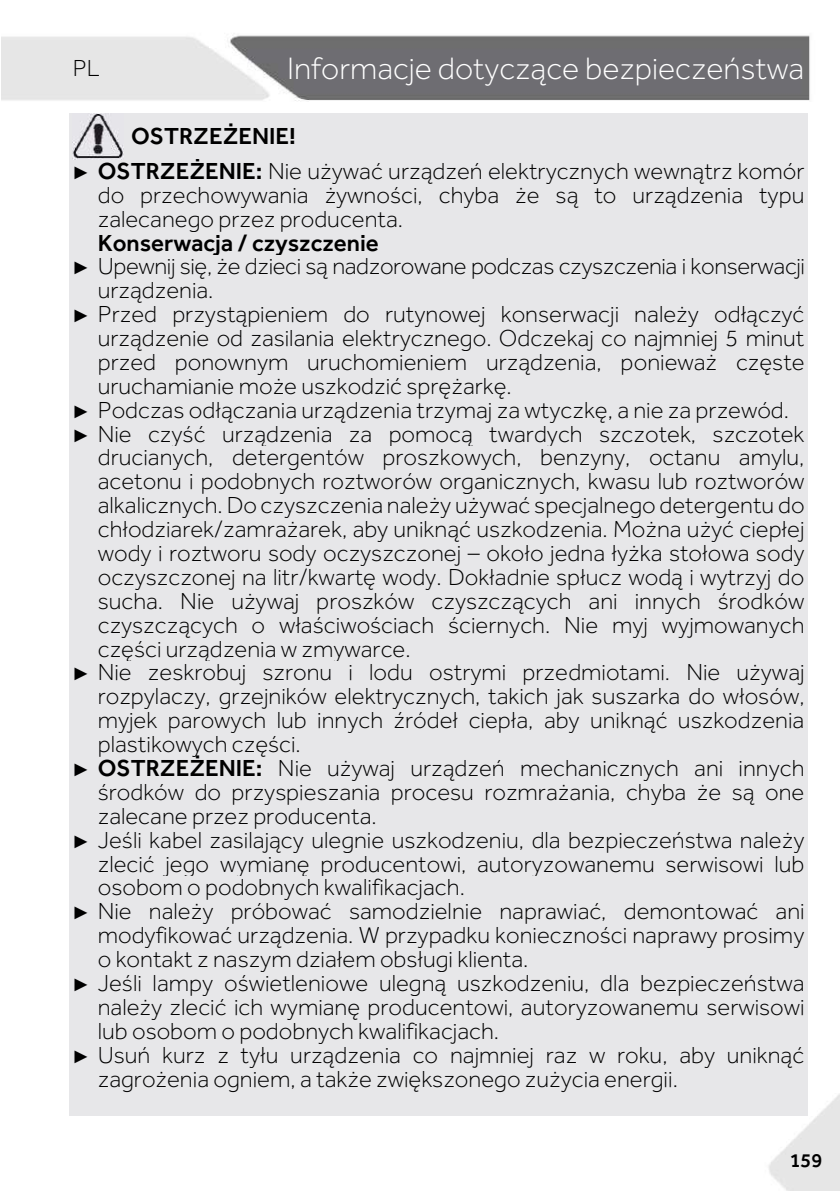
<style>
.page{position:relative;width:840px;height:1191px;background:#fff}
.page>*{position:absolute;margin:0;border:0;box-sizing:border-box;transform-origin:0 0}
.t1{font:300 32px "Effra";color:#fff}
.t2{font:300 24px/35.2px "Effra";color:#000}
.t3{font:500 24px "Effra";color:#000}
.t4{font:500 20px "Effra";color:#000}
.s1{font-weight:500}
.s2{font-family:"Arial";font-weight:400;font-size:18px}
</style>
<div class="page">
<img style="left:2px;top:35px;width:837px;height:1156px">
<div style="left:69px;top:113px;width:59px;height:47px;background:#e7e7e9"></div>
<div style="left:128px;top:113px;width:679px;height:47px;background:#e7e7e9"></div>
<div style="left:72px;top:160px;width:732px;height:24px;background:#e7e7e9"></div>
<div style="left:72px;top:184px;width:732px;height:24px;background:#e7e7e9"></div>
<div style="left:72px;top:208px;width:732px;height:24px;background:#e7e7e9"></div>
<div style="left:72px;top:232px;width:732px;height:23px;background:#e7e7e9"></div>
<div style="left:72px;top:255px;width:732px;height:24px;background:#e7e7e9"></div>
<div style="left:72px;top:279px;width:732px;height:24px;background:#e7e7e9"></div>
<div style="left:72px;top:303px;width:732px;height:24px;background:#e7e7e9"></div>
<div style="left:72px;top:327px;width:732px;height:24px;background:#e7e7e9"></div>
<div style="left:72px;top:351px;width:732px;height:24px;background:#e7e7e9"></div>
<div style="left:72px;top:375px;width:732px;height:24px;background:#e7e7e9"></div>
<div style="left:72px;top:399px;width:732px;height:24px;background:#e7e7e9"></div>
<div style="left:72px;top:423px;width:732px;height:23px;background:#e7e7e9"></div>
<div style="left:72px;top:446px;width:732px;height:24px;background:#e7e7e9"></div>
<div style="left:72px;top:470px;width:732px;height:24px;background:#e7e7e9"></div>
<div style="left:72px;top:494px;width:732px;height:24px;background:#e7e7e9"></div>
<div style="left:72px;top:518px;width:732px;height:24px;background:#e7e7e9"></div>
<div style="left:72px;top:542px;width:732px;height:24px;background:#e7e7e9"></div>
<div style="left:72px;top:566px;width:732px;height:24px;background:#e7e7e9"></div>
<div style="left:72px;top:590px;width:732px;height:24px;background:#e7e7e9"></div>
<div style="left:72px;top:614px;width:732px;height:24px;background:#e7e7e9"></div>
<div style="left:72px;top:638px;width:732px;height:23px;background:#e7e7e9"></div>
<div style="left:72px;top:661px;width:732px;height:24px;background:#e7e7e9"></div>
<div style="left:72px;top:685px;width:732px;height:24px;background:#e7e7e9"></div>
<div style="left:72px;top:709px;width:732px;height:24px;background:#e7e7e9"></div>
<div style="left:72px;top:733px;width:732px;height:24px;background:#e7e7e9"></div>
<div style="left:72px;top:757px;width:732px;height:24px;background:#e7e7e9"></div>
<div style="left:72px;top:781px;width:732px;height:24px;background:#e7e7e9"></div>
<div style="left:72px;top:805px;width:732px;height:24px;background:#e7e7e9"></div>
<div style="left:72px;top:829px;width:732px;height:23px;background:#e7e7e9"></div>
<div style="left:72px;top:852px;width:732px;height:24px;background:#e7e7e9"></div>
<div style="left:72px;top:876px;width:732px;height:24px;background:#e7e7e9"></div>
<div style="left:72px;top:900px;width:732px;height:24px;background:#e7e7e9"></div>
<div style="left:72px;top:924px;width:732px;height:24px;background:#e7e7e9"></div>
<div style="left:72px;top:948px;width:732px;height:24px;background:#e7e7e9"></div>
<div style="left:72px;top:972px;width:732px;height:24px;background:#e7e7e9"></div>
<div style="left:72px;top:996px;width:732px;height:24px;background:#e7e7e9"></div>
<div style="left:72px;top:1020px;width:732px;height:24px;background:#e7e7e9"></div>
<div style="left:72px;top:1044px;width:732px;height:23px;background:#e7e7e9"></div>
<div style="left:72px;top:1067px;width:732px;height:48px;background:#e7e7e9"></div>
<img style="left:72px;top:113px;width:51px;height:47px">
<p class="t2" style="left:73px;top:49px;width:28px">PL</p>
<h1 class="t1" style="left:287px;top:48px;width:518px">Informacje dotyczące bezpieczeństwa</h1>
<p class="t2" style="left:72px;top:117px;width:733px;text-indent:59px"><span class="s1">OSTRZEŻENIE!<br></span><span class="s2">►</span> <span class="s1">OSTRZEŻENIE:</span> Nie używać urządzeń elektrycznych wewnątrz komór</p>
<p class="t2" style="left:98px;top:182px;width:707px;line-height:23.8px">do przechowywania żywności, chyba że są to urządzenia typu zalecanego przez producenta.</p>
<p class="t3" style="left:98px;top:228px;width:282px">Konserwacja / czyszczenie</p>
<p class="t2" style="left:72px;top:248px;width:734px"><span class="s2">►</span> Upewnij się, że dzieci są nadzorowane podczas czyszczenia i konserwacji</p>
<p class="t2" style="left:98px;top:272px;width:117px">urządzenia.</p>
<p class="t2" style="left:72px;top:296px;width:733px"><span class="s2">►</span> Przed przystąpieniem do rutynowej konserwacji należy odłączyć</p>
<p class="t2" style="left:98px;top:319px;width:707px">urządzenie od zasilania elektrycznego. Odczekaj co najmniej 5 minut</p>
<p class="t2" style="left:98px;top:343px;width:708px">przed ponownym uruchomieniem urządzenia, ponieważ częste</p>
<p class="t2" style="left:98px;top:367px;width:415px">uruchamianie może uszkodzić sprężarkę.</p>
<p class="t2" style="left:72px;top:391px;width:718px"><span class="s2">►</span> Podczas odłączania urządzenia trzymaj za wtyczkę, a nie za przewód.</p>
<p class="t2" style="left:72px;top:415px;width:733px"><span class="s2">►</span> Nie czyść urządzenia za pomocą twardych szczotek, szczotek</p>
<p class="t2" style="left:98px;top:439px;width:707px">drucianych, detergentów proszkowych, benzyny, octanu amylu,</p>
<p class="t2" style="left:98px;top:463px;width:708px">acetonu i podobnych roztworów organicznych, kwasu lub roztworów</p>
<p class="t2" style="left:98px;top:487px;width:708px">alkalicznych. Do czyszczenia należy używać specjalnego detergentu do</p>
<p class="t2" style="left:98px;top:510px;width:708px">chłodziarek/zamrażarek, aby uniknąć uszkodzenia. Można użyć ciepłej</p>
<p class="t2" style="left:98px;top:534px;width:708px">wody i roztworu sody oczyszczonej – około jedna łyżka stołowa sody</p>
<p class="t2" style="left:98px;top:558px;width:707px">oczyszczonej na litr/kwartę wody. Dokładnie spłucz wodą i wytrzyj do</p>
<p class="t2" style="left:98px;top:582px;width:707px">sucha. Nie używaj proszków czyszczących ani innych środków</p>
<p class="t2" style="left:98px;top:606px;width:708px">czyszczących o właściwościach ściernych. Nie myj wyjmowanych</p>
<p class="t2" style="left:98px;top:630px;width:314px">części urządzenia w zmywarce.</p>
<p class="t2" style="left:72px;top:654px;width:733px"><span class="s2">►</span> Nie zeskrobuj szronu i lodu ostrymi przedmiotami. Nie używaj</p>
<p class="t2" style="left:98px;top:678px;width:708px">rozpylaczy, grzejników elektrycznych, takich jak suszarka do włosów,</p>
<p class="t2" style="left:98px;top:702px;width:707px">myjek parowych lub innych źródeł ciepła, aby uniknąć uszkodzenia</p>
<p class="t2" style="left:98px;top:725px;width:204px">plastikowych części.</p>
<p class="t2" style="left:72px;top:749px;width:733px"><span class="s2">►</span> <span class="s1">OSTRZEŻENIE:</span> Nie używaj urządzeń mechanicznych ani innych</p>
<p class="t2" style="left:98px;top:773px;width:708px">środków do przyspieszania procesu rozmrażania, chyba że są one</p>
<p class="t2" style="left:98px;top:797px;width:280px">zalecane przez producenta.</p>
<p class="t2" style="left:72px;top:821px;width:733px"><span class="s2">►</span> Jeśli kabel zasilający ulegnie uszkodzeniu, dla bezpieczeństwa należy</p>
<p class="t2" style="left:98px;top:845px;width:707px">zlecić jego wymianę producentowi, autoryzowanemu serwisowi lub</p>
<p class="t2" style="left:98px;top:869px;width:368px">osobom o podobnych kwalifikacjach.</p>
<p class="t2" style="left:72px;top:893px;width:733px"><span class="s2">►</span> Nie należy próbować samodzielnie naprawiać, demontować ani</p>
<p class="t2" style="left:98px;top:916px;width:707px">modyfikować urządzenia. W przypadku konieczności naprawy prosimy</p>
<p class="t2" style="left:98px;top:940px;width:432px">o kontakt z naszym działem obsługi klienta.</p>
<p class="t2" style="left:72px;top:964px;width:733px"><span class="s2">►</span> Jeśli lampy oświetleniowe ulegną uszkodzeniu, dla bezpieczeństwa</p>
<p class="t2" style="left:98px;top:988px;width:708px">należy zlecić ich wymianę producentowi, autoryzowanemu serwisowi</p>
<p class="t2" style="left:98px;top:1012px;width:402px">lub osobom o podobnych kwalifikacjach.</p>
<p class="t2" style="left:72px;top:1036px;width:733px"><span class="s2">►</span> Usuń kurz z tyłu urządzenia co najmniej raz w roku, aby uniknąć</p>
<p class="t2" style="left:98px;top:1060px;width:581px">zagrożenia ogniem, a także zwiększonego zużycia energii.</p>
<p class="t4" style="left:789px;top:1148px;width:34px">159</p>
</div>
